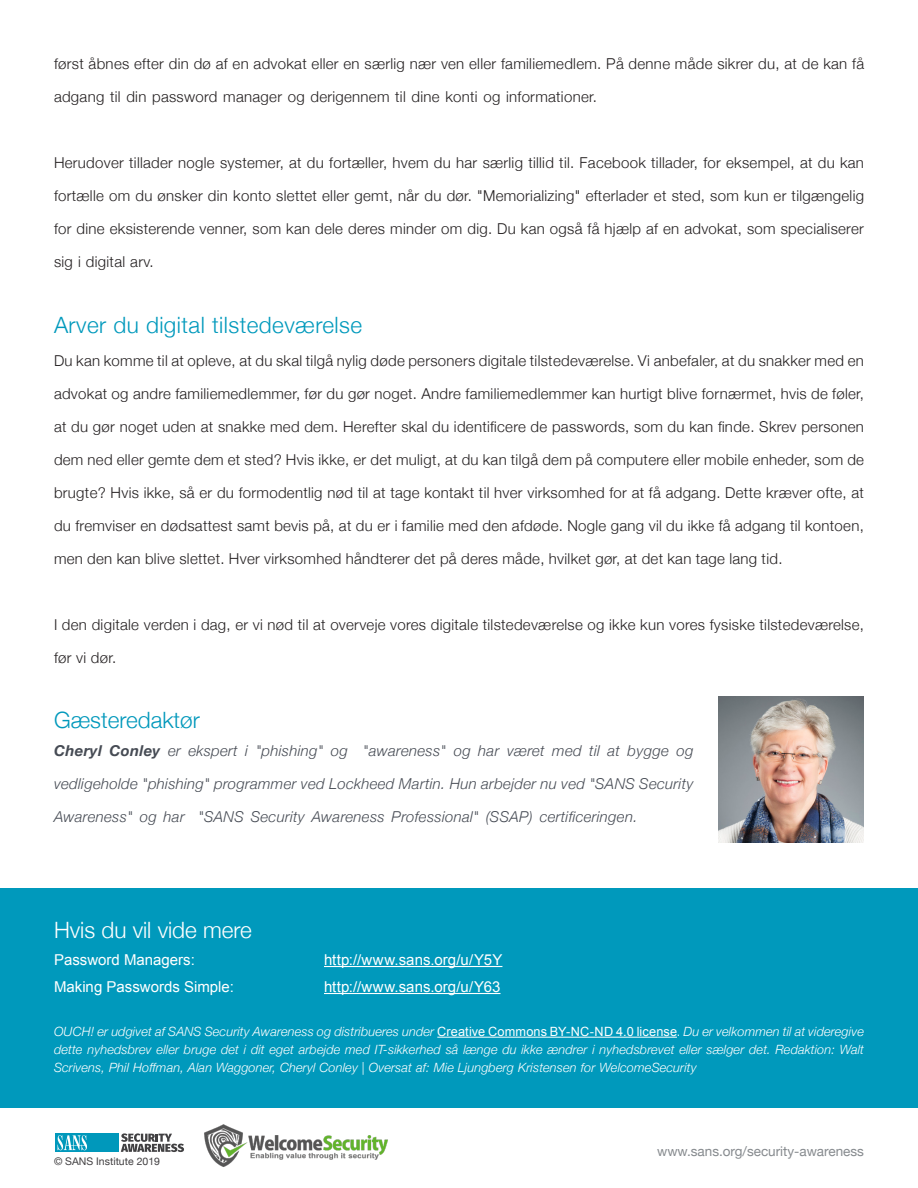
<style>
.page{position:relative;width:918px;height:1188px;background:#fff}
.page>*{position:absolute;margin:0;border:0;box-sizing:border-box;transform-origin:0 0}
.MainText{font:300 22.5px "Helvetica Neue";letter-spacing:.02em;color:#0099bc}
.t1{font:300 22.5px "Helvetica Neue";color:#fff}
.MainText-2{font:300 22.5px "Helvetica Neue";color:#0098bb}
.MainText-3{font:300 15px "Helvetica Neue";letter-spacing:.02em;color:#231f20}
.MainText-4{font:italic 300 15px/33px "Helvetica Neue";letter-spacing:.02em;color:#464b54}
.t2{font:15px "Arial";color:#fff}
.MainText-5{font:italic 700 15px "Helvetica Neue";letter-spacing:.02em;color:#464b54}
.t3{font:13.5px "Helvetica Neue";color:#868a8e}
.MainText-6{font:italic 300 12.75px/18px "Helvetica Neue";letter-spacing:.01em;color:#fff;text-align:justify}
.t4{font:10.5px "Helvetica Neue";color:#413f41}
.s1{font-family:"Arial";font-weight:400;font-style:normal}
.s2{font-style:normal}
</style>
<div class="page">
<div style="left:0;top:889px;width:918px;height:219px;background:#0099bc"></div>
<svg style="left:121px;top:1133px;width:63px;height:19px"></svg>
<div style="left:56px;top:1133px;width:63px;height:19px;background:#0098bb"></div>
<svg style="left:58px;top:1135px;width:29px;height:15px"></svg>
<img style="left:718px;top:697px;width:146px;height:145px">
<hr style="left:324px;top:966px;width:178px;height:1px;background:#fff">
<hr style="left:324px;top:993px;width:177px;height:1px;background:#fff">
<img style="left:204px;top:1124px;width:184px;height:43px">
<hr style="left:437px;top:1037px;width:240px;height:1px;background:#fff">
<p class="MainText-3" style="left:54px;top:51px;width:812px">først åbnes efter din dø af en advokat eller en særlig nær ven eller familiemedlem. På denne måde sikrer du, at de kan få</p>
<p class="MainText-3" style="left:54px;top:84px;width:544px">adgang til din password manager og derigennem til dine konti og informationer.</p>
<p class="MainText-3" style="left:54px;top:150px;width:812px">Herudover tillader nogle systemer, at du fortæller, hvem du har særlig tillid til. Facebook tillader, for eksempel, at du kan</p>
<p class="MainText-3" style="left:54px;top:183px;width:812px">fortælle om du ønsker din konto slettet eller gemt, når du dør. "Memorializing" efterlader et sted, som kun er tilgængelig</p>
<p class="MainText-3" style="left:54px;top:216px;width:811px">for dine eksisterende venner, som kan dele deres minder om dig. Du kan også få hjælp af en advokat, som specialiserer</p>
<p class="MainText-3" style="left:54px;top:249px;width:101px">sig i digital arv.</p>
<p class="MainText" style="left:54px;top:306px;width:310px">Arver du digital tilstedeværelse</p>
<p class="MainText-3" style="left:54px;top:348px;width:811px">Du kan komme til at opleve, at du skal tilgå nylig døde personers digitale tilstedeværelse. Vi anbefaler, at du snakker med en</p>
<p class="MainText-3" style="left:54px;top:381px;width:812px">advokat og andre familiemedlemmer, før du gør noget. Andre familiemedlemmer kan hurtigt blive fornærmet, hvis de føler,</p>
<p class="MainText-3" style="left:54px;top:414px;width:812px">at du gør noget uden at snakke med dem. Herefter skal du identificere de passwords, som du kan finde. Skrev personen</p>
<p class="MainText-3" style="left:54px;top:447px;width:812px">dem ned eller gemte dem et sted? Hvis ikke, er det muligt, at du kan tilgå dem på computere eller mobile enheder, som de</p>
<p class="MainText-3" style="left:54px;top:480px;width:812px">brugte? Hvis ikke, så er du formodentlig nød til at tage kontakt til hver virksomhed for at få adgang. Dette kræver ofte, at</p>
<p class="MainText-3" style="left:54px;top:513px;width:811px">du fremviser en dødsattest samt bevis på, at du er i familie med den afdøde. Nogle gang vil du ikke få adgang til kontoen,</p>
<p class="MainText-3" style="left:54px;top:546px;width:730px">men den kan blive slettet. Hver virksomhed håndterer det på deres måde, hvilket gør, at det kan tage lang tid.</p>
<p class="MainText-3" style="left:54px;top:612px;width:812px">I den digitale verden i dag, er vi nød til at overveje vores digitale tilstedeværelse og ikke kun vores fysiske tilstedeværelse,</p>
<p class="MainText-3" style="left:54px;top:645px;width:64px">før vi dør.</p>
<p class="MainText-2" style="left:54px;top:702px;width:147px">Gæsteredaktør</p>
<p class="MainText-5" style="left:54px;top:739px;width:49px">Cheryl</p>
<p class="MainText-4" style="left:540px;top:766px;width:155px;text-indent:-486px">vedligeholde "phishing" programmer ved Lockheed Martin. Hun arbejder nu ved "SANS Security certificeringen.</p>
<p class="MainText-5" style="left:109px;top:739px;width:52px">Conley</p>
<p class="MainText-4" style="left:188px;top:733px;width:51px">ekspert</p>
<p class="MainText-4" style="left:245px;top:733px;width:4px">i</p>
<p class="MainText-4" style="left:256px;top:733px;width:69px">"phishing"</p>
<p class="MainText-4" style="left:363px;top:733px;width:85px">"awareness"</p>
<p class="MainText-4" style="left:478px;top:733px;width:23px">har</p>
<p class="MainText-4" style="left:552px;top:733px;width:31px">med</p>
<p class="MainText-4" style="left:589px;top:733px;width:12px">til</p>
<p class="MainText-4" style="left:628px;top:733px;width:43px">bygge</p>
<p class="MainText-4" style="left:507px;top:733px;width:39px">været</p>
<p class="MainText-4" style="left:607px;top:733px;width:14px">at</p>
<p class="MainText-4" style="left:168px;top:733px;width:14px">er</p>
<p class="MainText-4" style="left:331px;top:733px;width:18px">og</p>
<p class="MainText-4" style="left:454px;top:733px;width:18px">og</p>
<p class="MainText-4" style="left:676px;top:733px;width:18px">og</p>
<p class="MainText-4" style="left:198px;top:799px;width:47px">"SANS</p>
<p class="MainText-4" style="left:251px;top:799px;width:56px">Security</p>
<p class="MainText-4" style="left:392px;top:799px;width:143px">Professional" (SSAP)</p>
<p class="MainText-4" style="left:54px;top:799px;width:80px">Awareness"</p>
<p class="MainText-4" style="left:164px;top:799px;width:23px">har</p>
<p class="MainText-4" style="left:312px;top:799px;width:74px">Awareness</p>
<p class="MainText-4" style="left:140px;top:799px;width:18px">og</p>
<p class="t1" style="left:54px;top:912px;width:199px">Hvis du vil vide mere</p>
<p class="t2" style="left:54px;top:950px;width:142px">Password Managers:</p>
<p class="t2" style="left:324px;top:950px;width:180px">h t t p : / / w w w . s a n s . o r g Y/u/ Y5</p>
<p class="t2" style="left:54px;top:977px;width:182px">Making Passwords Simple:</p>
<p class="MainText-6" style="left:54px;top:1021px;width:812px">OUCH! er udgivet af SANS Security Awareness og distribueres under <span class="s1">Creative Commons BY-NC-ND 4.0 license</span><span class="s2">.</span> Du er velkommen til at videregive dette nyhedsbrev eller bruge det i dit eget arbejde med IT-sikkerhed så længe du ikke ændrer i nyhedsbrevet eller sælger det. Redaktion: Walt Scrivens, Phil Hoffman, Alan Waggoner, Cheryl Conley | Oversat af: Mie Ljungberg Kristensen for WelcomeSecurity</p>
<p class="t2" style="left:324px;top:977px;width:178px">http://www.sans. o r g Y/u/ 6 3</p>
<p class="t4" style="left:54px;top:1154px;width:108px">© SANS Institute 2019</p>
<p class="t3" style="left:657px;top:1142px;width:208px">www.sans.org/security-awareness</p>
</div>
